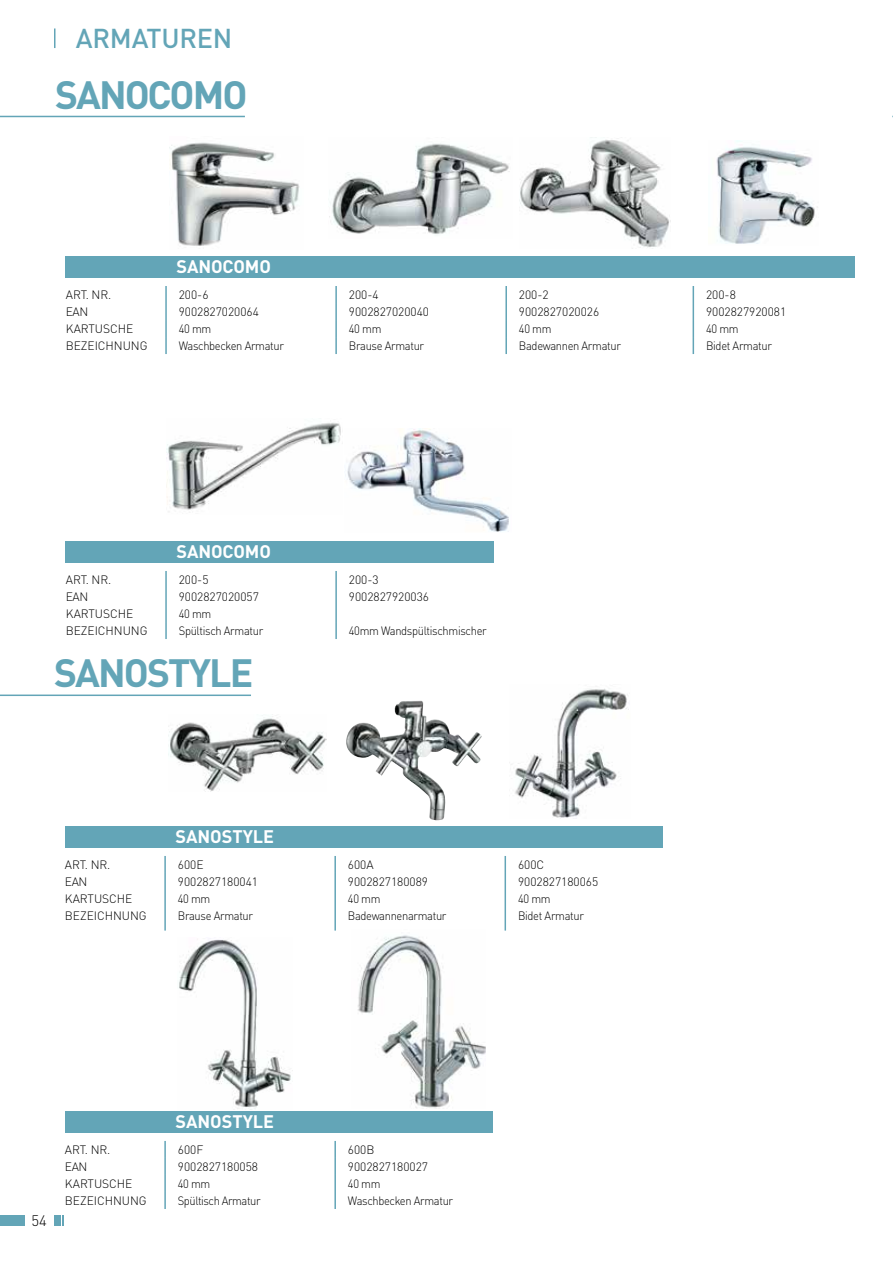
<style>
.page{position:relative;width:893px;height:1263px;background:#fff}
.page>*{position:absolute;margin:0;border:0;box-sizing:border-box;transform-origin:0 0}
.t1{font:700 39px "DIN Pro";letter-spacing:-.05em;color:#63a5b7}
.t2{font:500 27px "DIN Pro";letter-spacing:-.01em;color:#63a5b7}
.t3{font:700 18px "DIN Pro";letter-spacing:-.005em;color:#fff}
.t4{font:300 15px "DIN Pro";color:#000}
.t5{font:300 12px "DIN Pro";letter-spacing:-.03em;color:#000;scale:.93 1}
.t6{font:300 12px "DIN Pro";color:#000}
.t7{font:300 12px "DIN Pro";letter-spacing:-.005em;color:#000}
.t8{font:300 12px "DIN Pro";letter-spacing:-.03em;color:#000}
</style>
<div class="page">
<div style="left:0;top:1215px;width:24px;height:11px;background:#63a5b7"></div>
<hr style="left:54px;top:1215px;width:4px;height:11px;background:#63a5b7">
<svg style="left:59px;top:1215px;width:5px;height:11px"></svg>
<img style="left:358px;top:935px;width:128px;height:174px">
<svg style="left:165px;top:286px;width:2px;height:68px"></svg>
<svg style="left:335px;top:286px;width:2px;height:68px"></svg>
<svg style="left:505px;top:286px;width:2px;height:68px"></svg>
<svg style="left:693px;top:286px;width:1px;height:68px"></svg>
<svg style="left:165px;top:571px;width:2px;height:68px"></svg>
<svg style="left:335px;top:571px;width:2px;height:68px"></svg>
<hr style="left:0;top:116px;width:245px;height:1px;background:#63a5b7">
<div style="left:0;top:256px;width:855px;height:21px;background:#63a5b7"></div>
<div style="left:0;top:541px;width:493px;height:21px;background:#63a5b7"></div>
<img style="left:329px;top:143px;width:181px;height:92px">
<img style="left:519px;top:137px;width:152px;height:112px">
<img style="left:170px;top:142px;width:129px;height:104px">
<img style="left:716px;top:140px;width:102px;height:104px">
<img style="left:166px;top:422px;width:175px;height:90px">
<div style="left:0;top:238px;width:65px;height:53px;background:#fff"></div>
<div style="left:0;top:826px;width:662px;height:21px;background:#63a5b7"></div>
<svg style="left:164px;top:856px;width:2px;height:51px"></svg>
<svg style="left:334px;top:856px;width:2px;height:51px"></svg>
<hr style="left:164px;top:907px;width:2px;height:23px;background:#63a5b7">
<hr style="left:334px;top:907px;width:2px;height:23px;background:#63a5b7">
<svg style="left:505px;top:856px;width:1px;height:74px"></svg>
<div style="left:0;top:808px;width:65px;height:53px;background:#fff"></div>
<div style="left:0;top:523px;width:65px;height:53px;background:#fff"></div>
<div style="left:0;top:1111px;width:492px;height:21px;background:#63a5b7"></div>
<svg style="left:164px;top:1141px;width:2px;height:68px"></svg>
<svg style="left:334px;top:1141px;width:2px;height:68px"></svg>
<div style="left:0;top:1093px;width:65px;height:53px;background:#fff"></div>
<img style="left:179px;top:939px;width:112px;height:170px">
<img style="left:169px;top:715px;width:157px;height:76px">
<img style="left:511px;top:688px;width:118px;height:130px">
<img style="left:346px;top:700px;width:136px;height:120px">
<hr style="left:0;top:694px;width:251px;height:2px;background:#63a5b7">
<img style="left:345px;top:428px;width:164px;height:104px">
<hr style="left:54px;top:28px;width:2px;height:20px;background:#63a5b7">
<h2 class="t2" style="left:76px;top:17px;width:158px">ARMATUREN</h2>
<h1 class="t1" style="left:55px;top:62px;width:194px">SANOCOMO</h1>
<h3 class="t3" style="left:177px;top:252px;width:96px">SANOCOMO</h3>
<p class="t8" style="left:66px;top:285px;width:47px">ART. NR.</p>
<p class="t6" style="left:179px;top:285px;width:31px">200-6</p>
<p class="t6" style="left:349px;top:285px;width:31px">200-4</p>
<p class="t6" style="left:519px;top:285px;width:31px">200-2</p>
<p class="t6" style="left:706px;top:285px;width:31px">200-8</p>
<p class="t6" style="left:66px;top:302px;width:24px">EAN</p>
<p class="t6" style="left:179px;top:302px;width:82px">9002827020064</p>
<p class="t6" style="left:349px;top:302px;width:82px">9002827020040</p>
<p class="t6" style="left:519px;top:302px;width:82px">9002827020026</p>
<p class="t6" style="left:706px;top:302px;width:82px">9002827920081</p>
<p class="t7" style="left:66px;top:319px;width:69px">KARTUSCHE</p>
<p class="t5" style="left:179px;top:319px;width:37px">40 mm</p>
<p class="t5" style="left:349px;top:319px;width:37px">40 mm</p>
<p class="t5" style="left:519px;top:319px;width:37px">40 mm</p>
<p class="t5" style="left:706px;top:319px;width:37px">40 mm</p>
<p class="t7" style="left:66px;top:336px;width:83px">BEZEICHNUNG</p>
<p class="t5" style="left:179px;top:336px;width:115px">Waschbecken Armatur</p>
<p class="t5" style="left:349px;top:336px;width:82px">Brause Armatur</p>
<p class="t5" style="left:519px;top:336px;width:111px">Badewannen Armatur</p>
<p class="t5" style="left:706px;top:336px;width:72px">Bidet Armatur</p>
<h3 class="t3" style="left:177px;top:537px;width:96px">SANOCOMO</h3>
<p class="t8" style="left:66px;top:570px;width:47px">ART. NR.</p>
<p class="t6" style="left:179px;top:570px;width:31px">200-5</p>
<p class="t6" style="left:349px;top:570px;width:31px">200-3</p>
<p class="t6" style="left:66px;top:587px;width:24px">EAN</p>
<p class="t6" style="left:179px;top:587px;width:82px">9002827020057</p>
<p class="t6" style="left:349px;top:587px;width:82px">9002827920036</p>
<p class="t7" style="left:66px;top:604px;width:69px">KARTUSCHE</p>
<p class="t5" style="left:179px;top:604px;width:37px">40 mm</p>
<p class="t7" style="left:66px;top:621px;width:83px">BEZEICHNUNG</p>
<p class="t5" style="left:179px;top:621px;width:92px">Spültisch Armatur</p>
<p class="t5" style="left:349px;top:621px;width:150px">40mm Wandspültischmischer</p>
<h1 class="t1" style="left:54px;top:641px;width:201px">SANOSTYLE</h1>
<h3 class="t3" style="left:176px;top:822px;width:100px">SANOSTYLE</h3>
<p class="t8" style="left:65px;top:855px;width:47px">ART. NR.</p>
<p class="t6" style="left:178px;top:855px;width:27px">600E</p>
<p class="t6" style="left:348px;top:855px;width:27px">600A</p>
<p class="t6" style="left:518px;top:855px;width:28px">600C</p>
<p class="t6" style="left:65px;top:872px;width:24px">EAN</p>
<p class="t6" style="left:178px;top:872px;width:82px">9002827180041</p>
<p class="t6" style="left:348px;top:872px;width:82px">9002827180089</p>
<p class="t6" style="left:518px;top:872px;width:82px">9002827180065</p>
<p class="t7" style="left:65px;top:889px;width:69px">KARTUSCHE</p>
<p class="t5" style="left:178px;top:889px;width:37px">40 mm</p>
<p class="t5" style="left:348px;top:889px;width:37px">40 mm</p>
<p class="t5" style="left:518px;top:889px;width:37px">40 mm</p>
<p class="t7" style="left:65px;top:906px;width:83px">BEZEICHNUNG</p>
<p class="t5" style="left:178px;top:906px;width:82px">Brause Armatur</p>
<p class="t5" style="left:348px;top:906px;width:107px">Badewannenarmatur</p>
<p class="t5" style="left:518px;top:906px;width:72px">Bidet Armatur</p>
<p class="t4" style="left:31px;top:1209px;width:17px">54</p>
<h3 class="t3" style="left:176px;top:1107px;width:100px">SANOSTYLE</h3>
<p class="t8" style="left:65px;top:1140px;width:47px">ART. NR.</p>
<p class="t6" style="left:178px;top:1140px;width:27px">600F</p>
<p class="t6" style="left:348px;top:1140px;width:28px">600B</p>
<p class="t6" style="left:65px;top:1157px;width:24px">EAN</p>
<p class="t6" style="left:178px;top:1157px;width:82px">9002827180058</p>
<p class="t6" style="left:348px;top:1157px;width:82px">9002827180027</p>
<p class="t7" style="left:65px;top:1174px;width:69px">KARTUSCHE</p>
<p class="t5" style="left:178px;top:1174px;width:37px">40 mm</p>
<p class="t5" style="left:348px;top:1174px;width:37px">40 mm</p>
<p class="t7" style="left:65px;top:1191px;width:83px">BEZEICHNUNG</p>
<p class="t5" style="left:178px;top:1191px;width:90px">Spültisch Armatur</p>
<p class="t5" style="left:348px;top:1191px;width:115px">Waschbecken Armatur</p>
</div>
